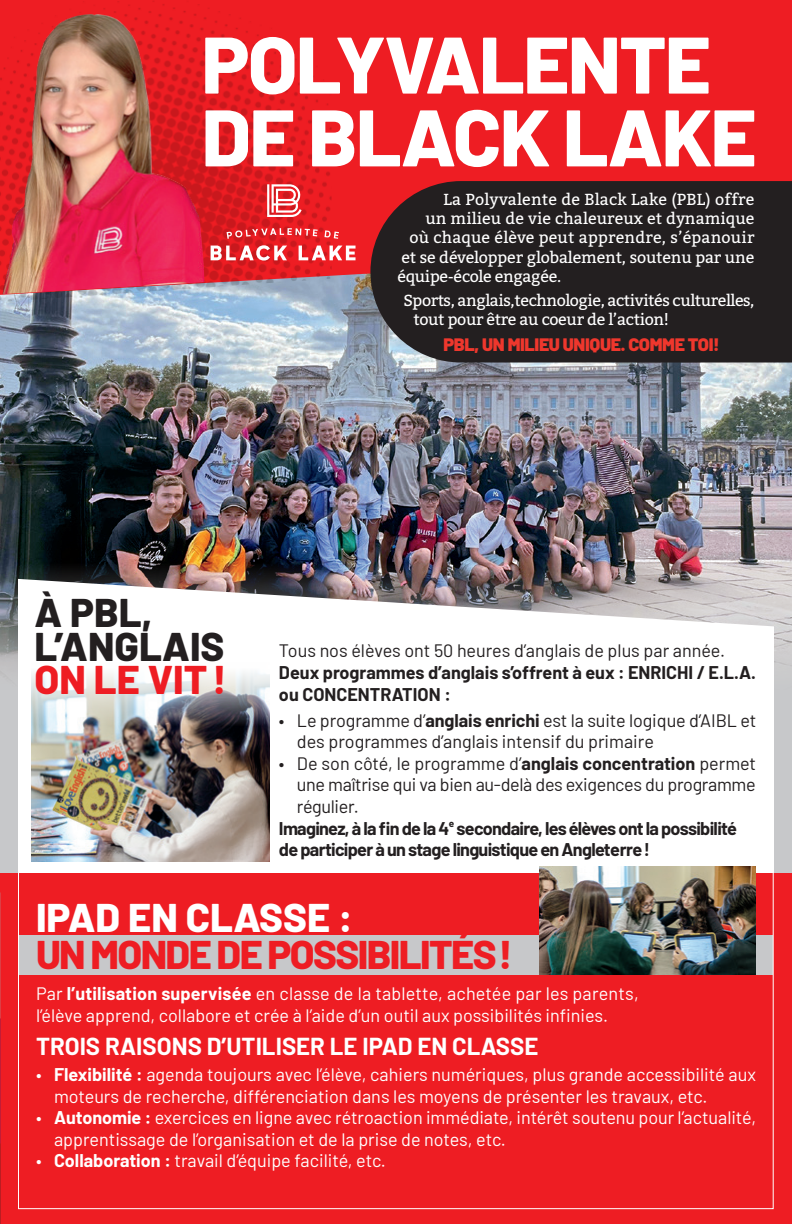
<style>
.page{position:relative;width:792px;height:1224px;background:#fff}
.page>*{position:absolute;margin:0;border:0;box-sizing:border-box;transform-origin:0 0}
.t1{font:800 80px/72.8px "Barlow";letter-spacing:-.02em;color:#fff}
.t2{font:800 40px "Barlow";letter-spacing:-.04em;color:#ee1d23}
.t3{font:800 40px/33.6px "Barlow";color:#231f20}
.t4{font:800 40px "Barlow";color:#fff}
.t5{font:700 24px "Barlow";color:#fff}
.t6{font:18px/21.6px "Barlow";color:#fff}
.t7{font:18px/21.6px "Barlow";letter-spacing:-.005em;color:#231f20}
.t8{font:700 18px "Barlow";letter-spacing:-.04em;color:#231f20}
.t9{font:700 18px/21.6px "Barlow";color:#231f20}
.t10{font:900 18px "Barlow";letter-spacing:-.02em;color:#ee372d}
.t11{font:16px/19.2px "Bitter";letter-spacing:-.01em;color:#fff}
.t12{font:16px "Bitter";letter-spacing:.01em;color:#fff}
.s1{font-weight:700}
</style>
<div class="page">
<img style="left:0;top:295px;width:792px;height:395px">
<div style="left:332px;top:0;width:460px;height:295px;background:#ee1d23"></div>
<img style="left:0;top:0;width:332px;height:302px">
<img style="left:0;top:0;width:204px;height:294px">
<svg style="left:211px;top:245px;width:76px;height:16px"></svg>
<svg style="left:299px;top:246px;width:57px;height:14px"></svg>
<svg style="left:227px;top:228px;width:91px;height:11px"></svg>
<svg style="left:324px;top:230px;width:15px;height:9px"></svg>
<svg style="left:267px;top:184px;width:35px;height:33px"></svg>
<svg style="left:18px;top:579px;width:756px;height:111px"></svg>
<div style="left:0;top:873px;width:792px;height:351px;background:#ee1d23"></div>
<svg style="left:18px;top:861px;width:756px;height:349px"></svg>
<div style="left:370px;top:181px;width:422px;height:182px;background:#231f20"></div>
<img style="left:31px;top:663px;width:239px;height:198px">
<img style="left:539px;top:867px;width:217px;height:108px">
<h1 class="t1" style="left:202px;top:22px;width:557px">POLYVALENTE<br>DE BLACK LAKE</h1>
<p class="t12" style="left:443px;top:188px;width:313px">La Polyvalente de Black Lake (PBL) offre</p>
<p class="t11" style="left:425px;top:208px;width:331px">un milieu de vie chaleureux et dynamique</p>
<p class="t12" style="left:409px;top:226px;width:347px">où chaque élève peut apprendre, s’épanouir</p>
<p class="t11" style="left:401px;top:247px;width:354px">et se développer globalement, soutenu par une</p>
<p class="t11" style="left:397px;top:266px;width:165px">équipe-école engagée.</p>
<p class="t11" style="left:413px;top:290px;width:343px;text-indent:-10px">Sports, anglais,technologie, activités culturelles, tout pour être au coeur de l’action!</p>
<p class="t10" style="left:443px;top:331px;width:278px">PBL, UN MILIEU UNIQUE. COMME TOI!</p>
<h2 class="t3" style="left:35px;top:593px;width:191px">À PBL,<br>L’ANGLAIS</h2>
<h2 class="t2" style="left:35px;top:650px;width:193px">ON LE VIT!</h2>
<p class="t7" style="left:279px;top:639px;width:448px">Tous nos élèves ont 50 heures d’anglais de plus par année.</p>
<p class="t9" style="left:279px;top:660px;width:478px">Deux programmes d’anglais s’offrent à eux : ENRICHI / E.L.A. ou CONCENTRATION :</p>
<p class="t7" style="left:297px;top:708px;width:461px;text-indent:-18px">• Le programme d’<span class="s1">anglais enrichi</span> est la suite logique d’AIBL et des programmes d’anglais intensif du primaire</p>
<p class="t7" style="left:279px;top:751px;width:479px">• De son côté, le programme d’<span class="s1">anglais concentration</span> permet</p>
<p class="t7" style="left:297px;top:773px;width:460px">une maîtrise qui va bien au-delà des exigences du programme</p>
<p class="t7" style="left:297px;top:794px;width:63px">régulier.</p>
<p class="t8" style="left:279px;top:815px;width:459px">Imaginez, à la fin de la 4<sup>e</sup> secondaire, les élèves ont la possibilité</p>
<p class="t8" style="left:279px;top:836px;width:373px">de participer à un stage linguistique en Angleterre!</p>
<h2 class="t4" style="left:36px;top:887px;width:319px">IPAD EN CLASSE :</h2>
<h2 class="t2" style="left:36px;top:925px;width:478px">UN MONDE DE POSSIBILITÉS!</h2>
<p class="t6" style="left:36px;top:981px;width:604px">Par <span class="s1">l’utilisation supervisée</span> en classe de la tablette, achetée par les parents, l’élève apprend, collabore et crée à l’aide d’un outil aux possibilités infinies.</p>
<h3 class="t5" style="left:36px;top:1028px;width:504px">TROIS RAISONS D’UTILISER LE IPAD EN CLASSE</h3>
<p class="t6" style="left:54px;top:1062px;width:703px;text-indent:-18px">• <span class="s1">Flexibilité :</span> agenda toujours avec l’élève, cahiers numériques, plus grande accessibilité aux moteurs de recherche, différenciation dans les moyens de présenter les travaux, etc.</p>
<p class="t6" style="left:54px;top:1105px;width:704px;text-indent:-18px">• <span class="s1">Autonomie :</span> exercices en ligne avec rétroaction immédiate, intérêt soutenu pour l’actualité, apprentissage de l’organisation et de la prise de notes, etc.</p>
<p class="t6" style="left:36px;top:1149px;width:351px">• <span class="s1">Collaboration :</span> travail d’équipe facilité, etc.</p>
</div>
